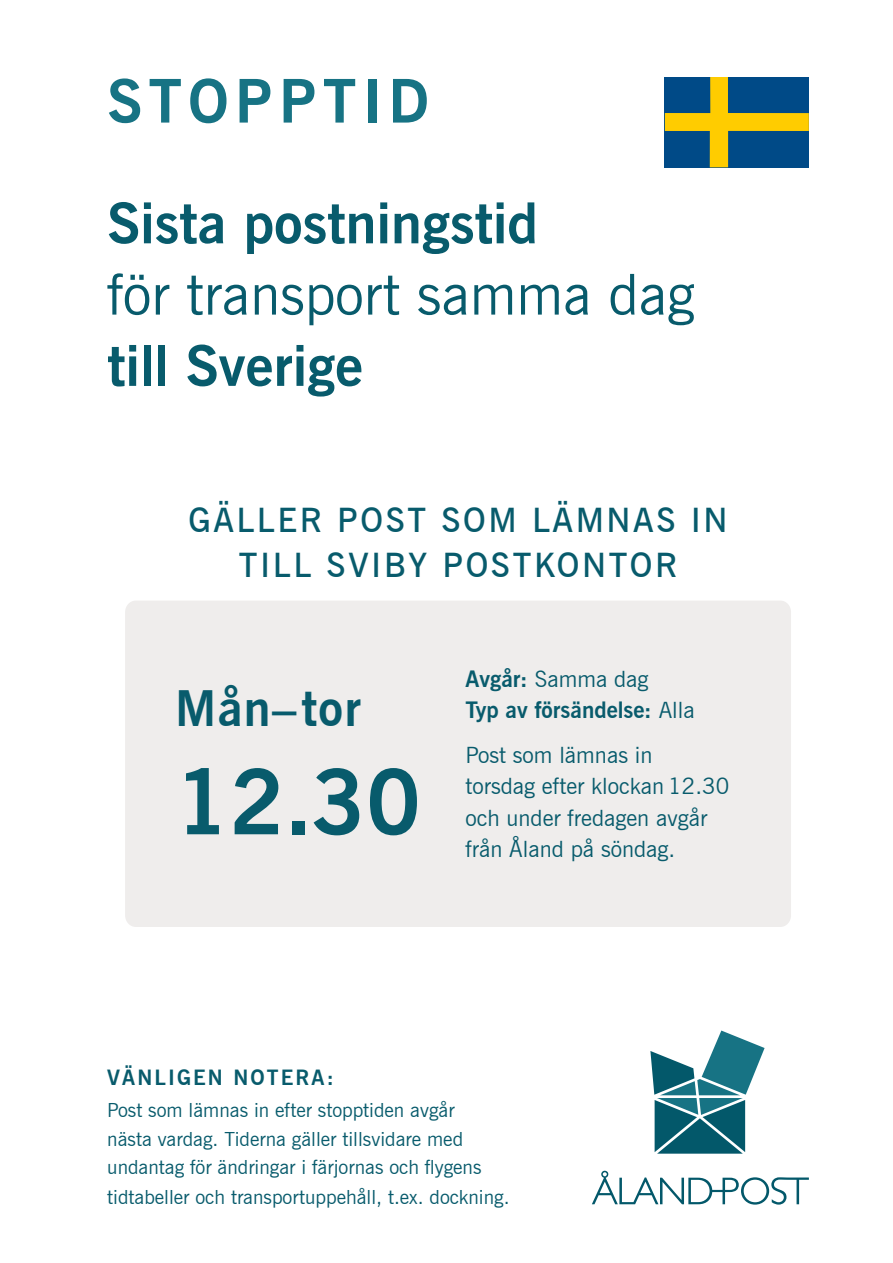
<style>
.page{position:relative;width:893px;height:1263px;background:#fff}
.page>*{position:absolute;margin:0;border:0;box-sizing:border-box;transform-origin:0 0}
.t1{font:700 90px "News Gothic BT";color:#085b6c}
.t2{font:700 60px "News Gothic BT";letter-spacing:.1em;color:#177384}
.t3{font:700 56.25px/71.2px "News Gothic BT";color:#085b6c}
.t4{font:700 48.75px "News Gothic BT";letter-spacing:.025em;color:#085b6c}
.t5{font:600 33.75px/45px "News Gothic BT";letter-spacing:.075em;color:#085b6c;text-align:center}
.t6{font:22.5px/31.5px "News Gothic BT";color:#085b6c}
.t7{font:700 22.5px/31.5px "News Gothic BT";color:#085b6c}
.t8{font:700 21px "News Gothic BT";letter-spacing:.1em;color:#085b6c}
.t9{font:19.5px/29px "News Gothic BT";color:#085b6c}
.s1{font-weight:400}
</style>
<div class="page">
<svg style="left:665px;top:77px;width:144px;height:90px"></svg>
<svg style="left:592px;top:1170px;width:217px;height:34px"></svg>
<svg style="left:650px;top:1030px;width:115px;height:124px"></svg>
<div style="left:125px;top:600px;width:666px;height:327px;background:#efedec;border-radius:11px"></div>
<p class="t2" style="left:107px;top:65px;width:323px">STOPPTID</p>
<p class="t3" style="left:107px;top:187px;width:589px">Sista postningstid<br><span class="s1">för transport samma dag </span>till Sverige</p>
<p class="t5" style="left:188px;top:497px;width:541px">GÄLLER POST SOM LÄMNAS IN<br>TILL SVIBY POSTKONTOR</p>
<p class="t4" style="left:175px;top:679px;width:187px">Mån–tor</p>
<p class="t1" style="left:175px;top:748px;width:247px">12.30</p>
<p class="t7" style="left:465px;top:663px;width:231px">Avgår: <span class="s1">Samma dag<br></span>Typ av försändelse: <span class="s1">Alla</span></p>
<p class="t6" style="left:465px;top:739px;width:265px">Post som lämnas in<br>torsdag efter klockan 12.30 och under fredagen avgår från Åland på söndag.</p>
<p class="t8" style="left:107px;top:1064px;width:228px">VÄNLIGEN NOTERA:</p>
<p class="t9" style="left:107px;top:1096px;width:404px">Post som lämnas in efter stopptiden avgår<br>nästa vardag. Tiderna gäller tillsvidare med undantag för ändringar i färjornas och flygens tidtabeller och transportuppehåll, t.ex. dockning.</p>
</div>
